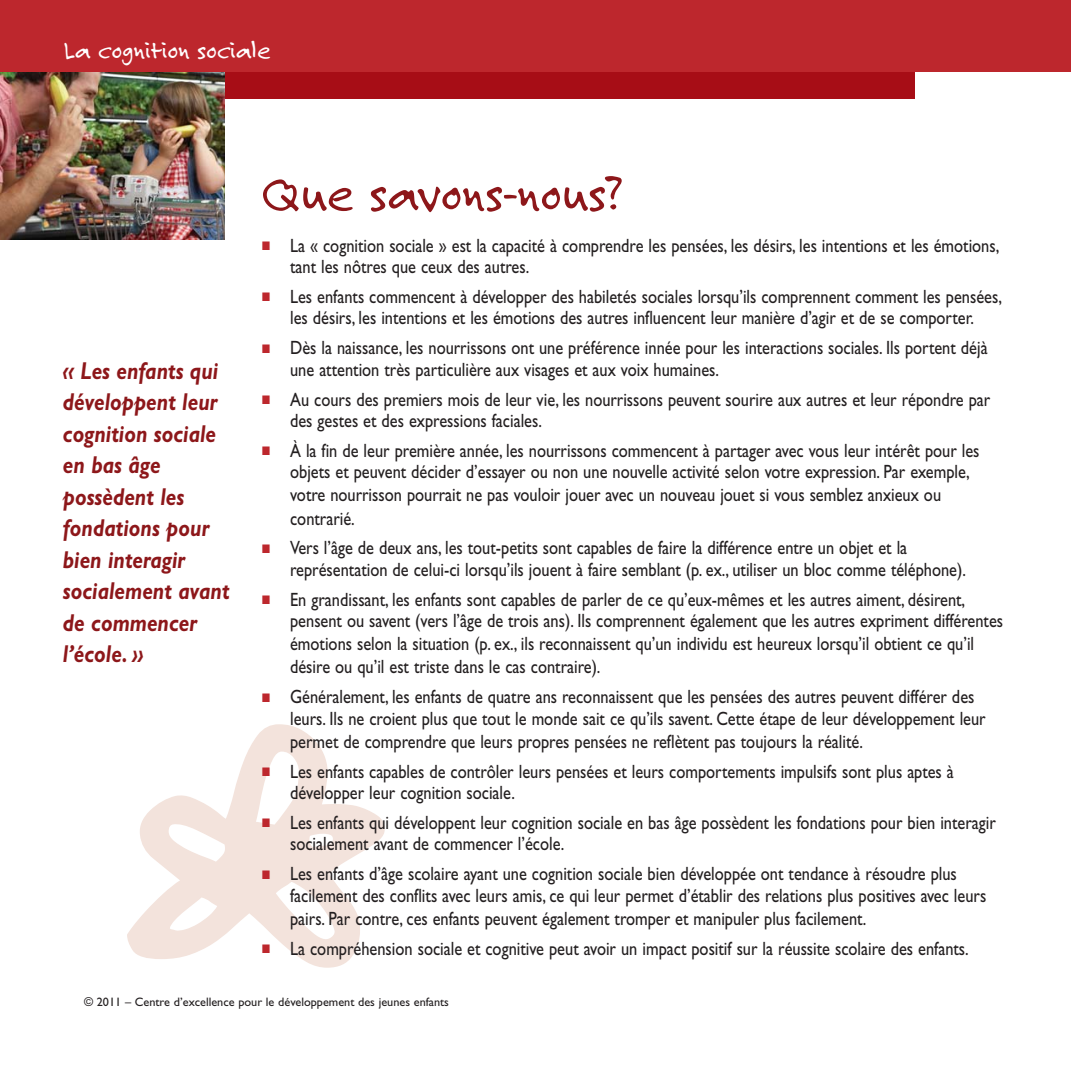
<style>
.page{position:relative;width:1071px;height:1071px;background:#fff}
.page>*{position:absolute;margin:0;border:0;box-sizing:border-box;transform-origin:0 0}
.t1{font:52.5px "Felt Tip Roman";color:#8d171a}
.t2{font:26.25px "Felt Tip Roman";color:#fff}
.t3{font:italic 700 24.5px/31.5px "Gill Sans";color:#8d171a;scale:.85 1}
.t4{font:19.25px/21.3px "Gill Sans";color:#231f20;scale:.85 1}
.t5{font:12.25px "Gill Sans";color:#231f20}
.s1{color:#bd272d}
.s2{font-style:italic}
</style>
<div class="page">
<svg style="left:127px;top:724px;width:258px;height:244px"></svg>
<div style="left:0;top:46px;width:915px;height:53px;background:#a70d16"></div>
<div style="left:0;top:0;width:1071px;height:72px;background:#bd272d"></div>
<img style="left:0;top:72px;width:225px;height:168px">
<h2 class="t2" style="left:64px;top:34px;width:209px">La cognition sociale</h2>
<p class="t3" style="left:63px;top:358px;width:198px">« Les enfants qui développent leur cognition sociale en bas âge possèdent les fondations pour bien interagir socialement avant de commencer l’école. »</p>
<h1 class="t1" style="left:261px;top:162px;width:363px">Que savons-nous?</h1>
<p class="t4" style="left:290px;top:237px;width:836px;text-indent:-28px"><span class="s1">■</span> La « cognition sociale » est la capacité à comprendre les pensées, les désirs, les intentions et les émotions, tant les nôtres que ceux des autres.</p>
<p class="t4" style="left:262px;top:288px;width:872px;text-align:center"><span class="s1">■</span> Les enfants commencent à développer des habiletés sociales lorsqu’ils comprennent comment les pensées, les désirs, les intentions et les émotions des autres influencent leur manière d’agir et de se comporter.</p>
<p class="t4" style="left:290px;top:339px;width:822px;text-indent:-28px"><span class="s1">■</span> Dès la naissance, les nourrissons ont une préférence innée pour les interactions sociales. Ils portent déjà une attention très particulière aux visages et aux voix humaines.</p>
<p class="t4" style="left:290px;top:391px;width:825px;text-indent:-28px"><span class="s1">■</span> Au cours des premiers mois de leur vie, les nourrissons peuvent sourire aux autres et leur répondre par des gestes et des expressions faciales.</p>
<p class="t4" style="left:290px;top:441px;width:813px;line-height:22.6px;text-indent:-28px"><span class="s1">■</span> À la fin de leur première année, les nourrissons commencent à partager avec vous leur intérêt pour les objets et peuvent décider d’essayer ou non une nouvelle activité selon votre expression. Par exemple, votre nourrisson pourrait ne pas vouloir jouer avec un nouveau jouet si vous semblez anxieux ou contrarié.</p>
<p class="t4" style="left:290px;top:539px;width:797px;text-indent:-28px"><span class="s1">■</span> Vers l’âge de deux ans, les tout-petits sont capables de faire la différence entre un objet et la représentation de celui-ci lorsqu’ils jouent à faire semblant (p. ex., utiliser un bloc comme téléphone).</p>
<p class="t4" style="left:290px;top:590px;width:840px;line-height:22.6px;text-indent:-28px"><span class="s1">■</span> En grandissant, les enfants sont capables de parler de ce qu’eux-mêmes et les autres aiment, désirent, pensent ou savent (vers l’âge de trois ans). Ils comprennent également que les autres expriment différentes émotions selon la situation (p. ex., ils reconnaissent qu’un individu est heureux lorsqu’il obtient ce qu’il désire ou qu’il est triste dans le cas contraire).</p>
<p class="t4" style="left:290px;top:688px;width:820px;line-height:22.2px;text-indent:-28px"><span class="s1">■</span> Généralement, les enfants de quatre ans reconnaissent que les pensées des autres peuvent différer des leurs. Ils ne croient plus que tout le monde sait ce qu’ils savent. Cette étape de leur développement leur permet de comprendre que leurs propres pensées ne reflètent pas toujours la réalité.</p>
<p class="t4" style="left:290px;top:763px;width:782px;text-indent:-28px"><span class="s1">■</span> Les enfants capables de contrôler leurs pensées et leurs comportements impulsifs sont plus aptes à développer leur cognition sociale.</p>
<p class="t4" style="left:290px;top:814px;width:832px;text-indent:-28px"><span class="s1">■</span> Les enfants qui développent leur cognition sociale en bas âge possèdent les fondations pour bien interagir socialement avant de commencer l’école.</p>
<p class="t4" style="left:290px;top:865px;width:821px;line-height:22.2px;text-indent:-28px"><span class="s1">■</span> Les enfants d’âge scolaire ayant une cognition sociale bien développée ont tendance à résoudre plus facilement des conflits avec leurs amis, ce qui leur permet d’établir des relations plus positives avec leurs pairs. Par contre, ces enfants peuvent également tromper et manipuler plus facilement.</p>
<p class="t4" style="left:262px;top:940px;width:833px"><span class="s1">■</span> La compréhension sociale et cognitive peut avoir un impact positif sur la réussite scolaire des enfants.</p>
<p class="t5" style="left:84px;top:998px;width:367px"><span class="s2">©</span> 2011 – Centre d’excellence pour le développement des jeunes enfants</p>
</div>
